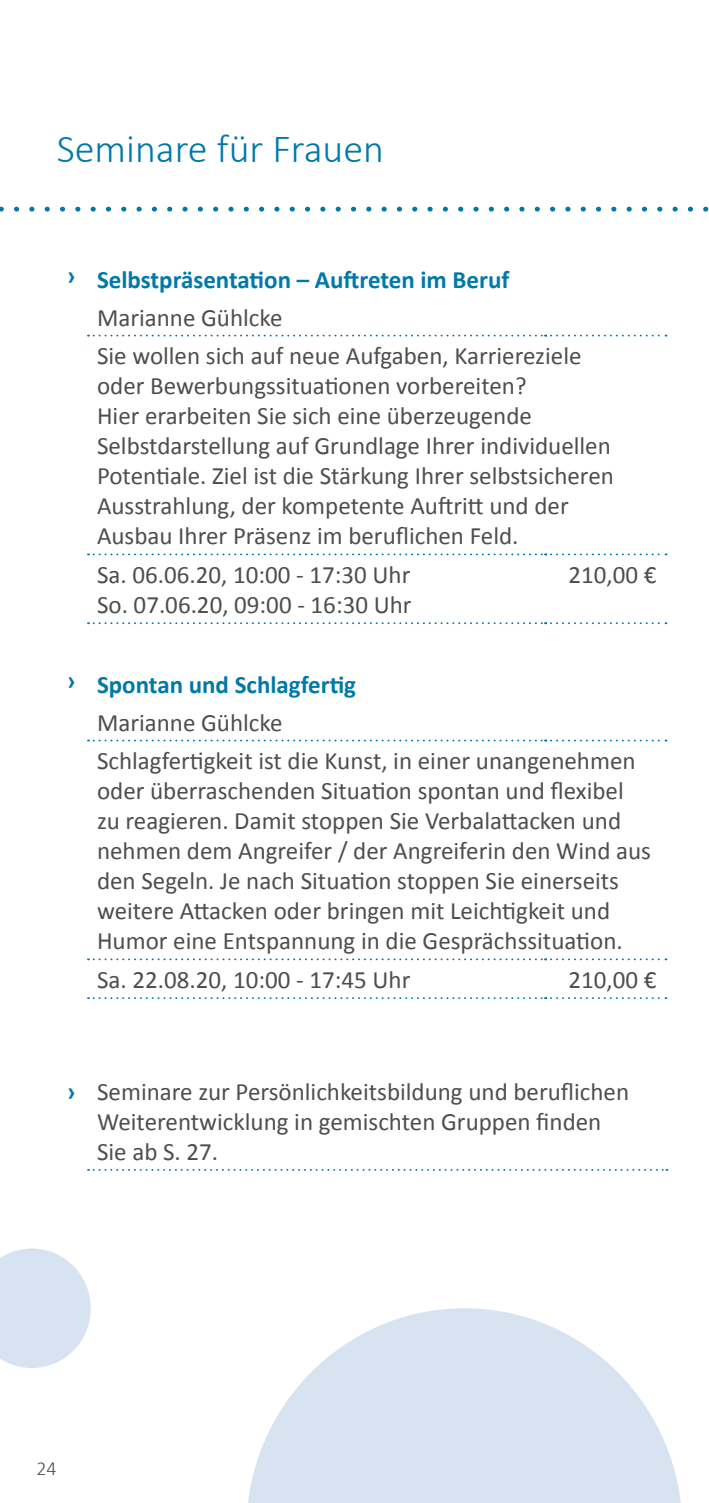
<style>
.page{position:relative;width:709px;height:1503px;background:#fff}
.page>*{position:absolute;margin:0;border:0;box-sizing:border-box;transform-origin:0 0}
.Fließtext{font:300 40px "Calibri";color:#0079a9}
.Fließtext-2{font:25px/30px "Calibri";color:#4e4e4d}
.Fließtext-3{font:700 25px "Calibri";color:#0079a9}
.t1{font:300 20px "Calibri";color:#4e4e4d}
</style>
<div class="page">
<svg style="left:0;top:207px;width:709px;height:5px"></svg>
<svg style="left:248px;top:1308px;width:433px;height:194px;fill:#d7e3f1"></svg>
<svg style="left:0;top:1248px;width:91px;height:119px"></svg>
<svg style="left:88px;top:335px;width:578px;height:1px"></svg>
<svg style="left:88px;top:553px;width:578px;height:2px"></svg>
<svg style="left:88px;top:622px;width:578px;height:2px"></svg>
<svg style="left:88px;top:739px;width:578px;height:2px"></svg>
<svg style="left:88px;top:958px;width:578px;height:2px"></svg>
<svg style="left:88px;top:997px;width:578px;height:2px"></svg>
<svg style="left:88px;top:1169px;width:579px;height:1px"></svg>
<p class="Fließtext" style="left:57px;top:124px;width:329px">Seminare für Frauen</p>
<p class="Fließtext-3" style="left:67px;top:260px;width:10px">›</p>
<p class="Fließtext-3" style="left:97px;top:264px;width:414px">Selbstpräsentation – Auftreten im Beruf</p>
<p class="Fließtext-2" style="left:97px;top:301px;width:187px">Marianne Gühlcke</p>
<p class="Fließtext-2" style="left:97px;top:340px;width:486px">Sie wollen sich auf neue Aufgaben, Karriereziele oder Bewerbungssituationen vorbereiten?</p>
<p class="Fließtext-2" style="left:97px;top:400px;width:518px">Hier erarbeiten Sie sich eine überzeugende Selbstdarstellung auf Grundlage Ihrer individuellen Potentiale. Ziel ist die Stärkung Ihrer selbstsicheren Ausstrahlung, der kompetente Auftritt und der Ausbau Ihrer Präsenz im beruflichen Feld.</p>
<p class="Fließtext-2" style="left:97px;top:558px;width:315px">Sa. 06.06.20, 10:00 - 17:30 Uhr</p>
<p class="Fließtext-2" style="left:97px;top:588px;width:316px">So. 07.06.20, 09:00 - 16:30 Uhr</p>
<p class="Fließtext-2" style="left:568px;top:558px;width:89px">210,00 €</p>
<p class="Fließtext-3" style="left:67px;top:665px;width:10px">›</p>
<p class="Fließtext-3" style="left:97px;top:669px;width:261px">Spontan und Schlagfertig</p>
<p class="Fließtext-2" style="left:97px;top:706px;width:187px">Marianne Gühlcke</p>
<p class="Fließtext-2" style="left:97px;top:744px;width:555px">Schlagfertigkeit ist die Kunst, in einer unangenehmen oder überraschenden Situation spontan und flexibel zu reagieren. Damit stoppen Sie Verbalattacken und nehmen dem Angreifer / der Angreiferin den Wind aus den Segeln. Je nach Situation stoppen Sie einerseits weitere Attacken oder bringen mit Leichtigkeit und Humor eine Entspannung in die Gesprächssituation.</p>
<p class="Fließtext-2" style="left:97px;top:963px;width:315px">Sa. 22.08.20, 10:00 - 17:45 Uhr</p>
<p class="Fließtext-2" style="left:568px;top:963px;width:89px">210,00 €</p>
<p class="Fließtext-3" style="left:67px;top:1076px;width:10px">›</p>
<p class="Fließtext-2" style="left:97px;top:1075px;width:533px">Seminare zur Persönlichkeitsbildung und beruflichen<br>Weiterentwicklung in gemischten Gruppen finden<br>Sie ab S. 27.</p>
<p class="t1" style="left:36px;top:1455px;width:22px">24</p>
</div>
